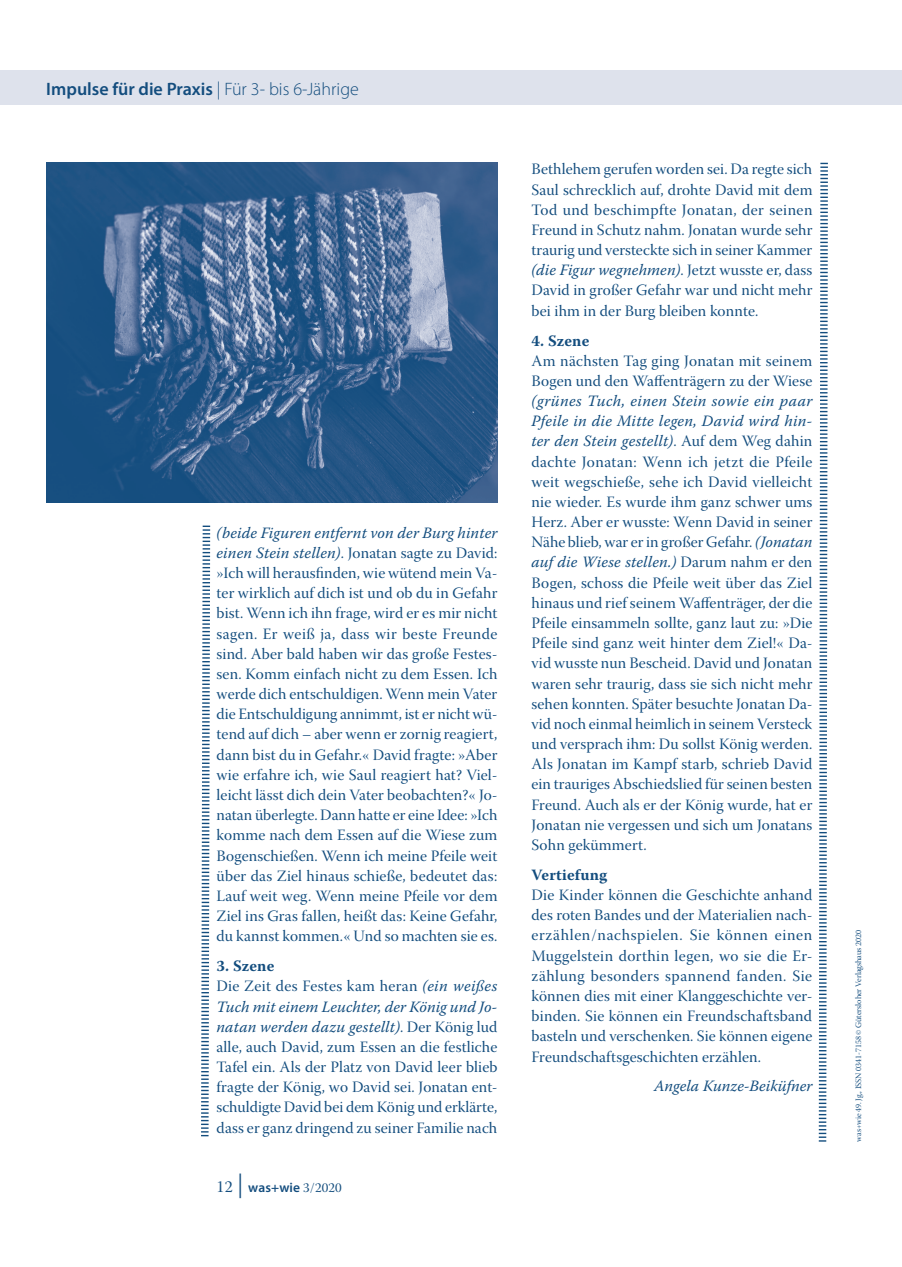
<style>
.page{position:relative;width:902px;height:1267px;background:#fff}
.page>*{position:absolute;margin:0;border:0;box-sizing:border-box;transform-origin:0 0}
.Kolumne_linke_Seite{font:600 18px "Myriad Pro";color:#134d7e}
.G1_2spalt_1_2_LZ{font:15.75px/20.1px "Warnock Pro Subh";letter-spacing:.01em;color:#134d7e;text-align:justify}
.G1_2spalt{font:700 15.75px "Warnock Pro";letter-spacing:.01em;color:#134d7e}
.G1_2spalt_Autor{font:italic 15.75px "Warnock Pro";color:#134d7e}
.G1{font:600 13.5px "Myriad Pro";letter-spacing:.01em;color:#134d7e}
.t1{font:8.25px "Warnock Pro Subh";letter-spacing:-.005em;color:#134d7e}
.s1{font-weight:300}
.s2{font-family:"Warnock Pro";font-style:italic}
.s3{font-family:"Warnock Pro Subh";font-weight:400;font-size:16.5px}
.s4{font-family:"Warnock Pro Subh";font-weight:400;font-size:25.5px}
.s5{font-family:"Warnock Pro Subh";font-weight:400}
</style>
<div class="page">
<hr style="left:897px;top:71px;width:4px;height:34px;background:#dee2ec">
<div style="left:0;top:71px;width:897px;height:34px;background:#dee2ec"></div>
<svg style="left:818px;top:162px;width:10px;height:980px"></svg>
<svg style="left:201px;top:526px;width:9px;height:610px"></svg>
<img style="left:46px;top:162px;width:451px;height:340px">
<p class="Kolumne_linke_Seite" style="left:46px;top:77px;width:314px">Impulse für die Praxis <span class="s1">| Für 3- bis 6-Jährige</span></p>
<p class="G1_2spalt_1_2_LZ" style="left:216px;top:524px;width:282px"><span class="s2">(beide Figuren entfernt von der Burg hinter einen Stein stellen)</span>. Jonatan sagte zu David: »Ich will herausfinden, wie wütend mein Va&shy;ter wirklich auf dich ist und ob du in Gefahr bist. Wenn ich ihn frage, wird er es mir nicht sagen. Er weiß ja, dass wir beste Freunde sind. Aber bald haben wir das große Festes&shy;sen. Komm einfach nicht zu dem Essen. Ich werde dich entschuldigen. Wenn mein Vater die Entschuldigung annimmt, ist er nicht wü&shy;tend auf dich – aber wenn er zornig reagiert, dann bist du in Gefahr.« David fragte: »Aber wie erfahre ich, wie Saul reagiert hat? Viel&shy;leicht lässt dich dein Vater beobachten?« Jo&shy;natan überlegte. Dann hatte er eine Idee: »Ich komme nach dem Essen auf die Wiese zum Bogenschießen. Wenn ich meine Pfeile weit über das Ziel hinaus schieße, bedeutet das:<br>Lauf weit weg. Wenn meine Pfeile vor dem Ziel ins Gras fallen, heißt das: Keine Gefahr, du kannst kommen.« Und so machten sie es.</p>
<p class="G1_2spalt" style="left:216px;top:956px;width:59px">3. Szene</p>
<p class="G1_2spalt_1_2_LZ" style="left:216px;top:978px;width:282px">Die Zeit des Festes kam heran <span class="s2">(ein weißes Tuch mit einem Leuchter, der König und Jo&shy;natan werden dazu gestellt)</span>. Der König lud alle, auch David, zum Essen an die festliche Tafel ein. Als der Platz von David leer blieb fragte der König, wo David sei. Jonatan ent&shy;schuldigte David bei dem König und erklärte, dass er ganz dringend zu seiner Familie nach</p>
<p class="G1" style="left:216px;top:1179px;width:127px"><span class="s3">12</span> <span class="s4">|</span> was+wie <span class="s5">3/2020</span></p>
<p class="G1_2spalt_1_2_LZ" style="left:531px;top:161px;width:282px">Bethlehem gerufen worden sei. Da regte sich Saul schrecklich auf, drohte David mit dem Tod und beschimpfte Jonatan, der seinen Freund in Schutz nahm. Jonatan wurde sehr traurig und versteckte sich in seiner Kammer <span class="s2">(die Figur wegnehmen)</span>. Jetzt wusste er, dass David in großer Gefahr war und nicht mehr bei ihm in der Burg bleiben konnte.</p>
<p class="G1_2spalt" style="left:531px;top:331px;width:59px">4. Szene</p>
<p class="G1_2spalt_1_2_LZ" style="left:531px;top:352px;width:282px">Am nächsten Tag ging Jonatan mit seinem Bogen und den Waffenträgern zu der Wiese <span class="s2">(grünes Tuch, einen Stein sowie ein paar Pfeile in die Mitte legen, David wird hin&shy;ter den Stein gestellt)</span>. Auf dem Weg dahin dachte Jonatan: Wenn ich jetzt die Pfeile weit wegschieße, sehe ich David vielleicht nie wieder. Es wurde ihm ganz schwer ums Herz. Aber er wusste: Wenn David in seiner Nähe blieb, war er in großer Gefahr. <span class="s2">(Jonatan auf die Wiese stellen.)</span> Darum nahm er den Bogen, schoss die Pfeile weit über das Ziel hinaus und rief seinem Waffenträger, der die Pfeile einsammeln sollte, ganz laut zu: »Die Pfeile sind ganz weit hinter dem Ziel!« Da&shy;vid wusste nun Bescheid. David und Jonatan waren sehr traurig, dass sie sich nicht mehr sehen konnten. Später besuchte Jonatan Da&shy;vid noch einmal heimlich in seinem Versteck und versprach ihm: Du sollst König werden.<br>Als Jonatan im Kampf starb, schrieb David ein trauriges Abschiedslied für seinen besten Freund. Auch als er der König wurde, hat er Jonatan nie vergessen und sich um Jonatans Sohn gekümmert.</p>
<p class="G1_2spalt" style="left:531px;top:865px;width:77px">Vertiefung</p>
<p class="G1_2spalt_1_2_LZ" style="left:531px;top:887px;width:282px">Die Kinder können die Geschichte anhand des roten Bandes und der Materialien nach&shy;erzählen/nachspielen. Sie können einen Muggelstein dorthin legen, wo sie die Er&shy;zählung besonders spannend fanden. Sie können dies mit einer Klanggeschichte ver&shy;binden. Sie können ein Freundschaftsband basteln und verschenken. Sie können eigene Freundschaftsgeschichten erzählen.</p>
<p class="G1_2spalt_Autor" style="left:654px;top:1077px;width:160px">Angela Kunze-Beiküfner</p>
<p class="t1" style="left:853px;top:1142px;width:213px;rotate:-90deg">was+wie 49. Jg., ISSN 0341-7158 © Gütersloher Verlagshaus 2020</p>
</div>
